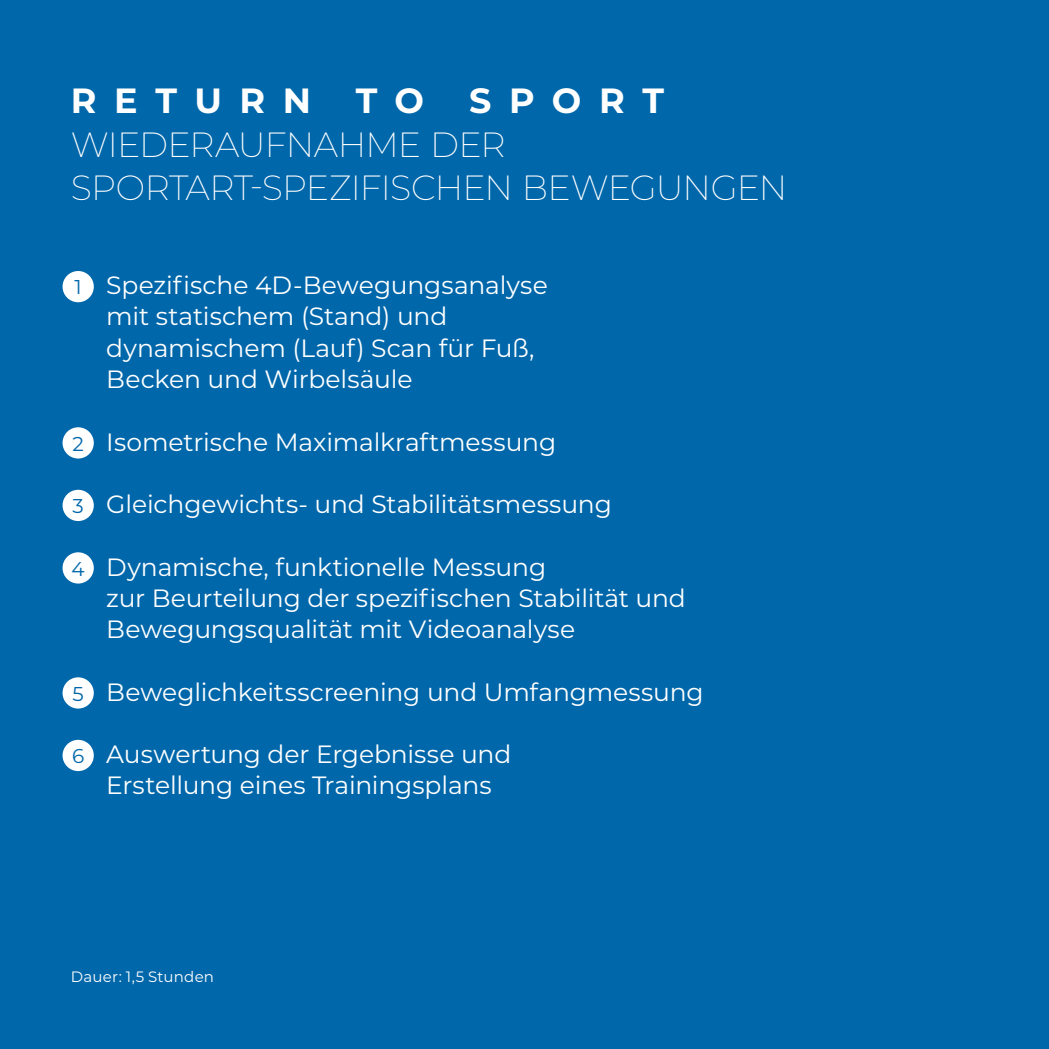
<style>
.page{position:relative;width:1049px;height:1049px;background:#0067aa}
.page>*{position:absolute;margin:0;border:0;box-sizing:border-box;transform-origin:0 0}
.t1{font:200 35px "Montserrat";letter-spacing:-.025em;color:#fff}
.t2{font:700 35px "Montserrat";letter-spacing:.5em;color:#fff}
.t3{font:25px "Montserrat";letter-spacing:-.005em;color:#fff}
.t4{font:20px "Montserrat";color:#0067aa}
.t5{font:15px "Montserrat";letter-spacing:.015em;color:#fff}
</style>
<div class="page">
<div style="left:63px;top:271px;width:31px;height:31px;background:#fff;border-radius:50%"></div>
<div style="left:63px;top:427px;width:31px;height:31px;background:#fff;border-radius:50%"></div>
<div style="left:63px;top:490px;width:31px;height:31px;background:#fff;border-radius:50%"></div>
<div style="left:63px;top:552px;width:31px;height:31px;background:#fff;border-radius:50%"></div>
<div style="left:63px;top:677px;width:31px;height:31px;background:#fff;border-radius:50%"></div>
<div style="left:63px;top:740px;width:31px;height:31px;background:#fff;border-radius:50%"></div>
<p class="t2" style="left:71px;top:75px;width:242px">RETURN</p>
<p class="t2" style="left:356px;top:75px;width:70px">T O</p>
<p class="t2" style="left:469px;top:75px;width:196px">SPORT</p>
<p class="t1" style="left:71px;top:121px;width:436px">WIEDERAUFNAHME DER</p>
<p class="t1" style="left:71px;top:164px;width:718px">SPORTART-SPEZIFISCHEN BEWEGUNGEN</p>
<p class="t4" style="left:75px;top:273px;width:9px">1</p>
<p class="t4" style="left:72px;top:430px;width:13px">2</p>
<p class="t4" style="left:73px;top:492px;width:13px">3</p>
<p class="t4" style="left:72px;top:555px;width:15px">4</p>
<p class="t4" style="left:73px;top:680px;width:13px">5</p>
<p class="t4" style="left:72px;top:742px;width:14px">6</p>
<p class="t3" style="left:106px;top:268px;width:443px">Spezifische 4D-Bewegungsanalyse</p>
<p class="t3" style="left:106px;top:299px;width:342px">mit statischem (Stand) und</p>
<p class="t3" style="left:106px;top:331px;width:430px">dynamischem (Lauf) Scan für Fuß,</p>
<p class="t3" style="left:106px;top:362px;width:308px">Becken und Wirbelsäule</p>
<p class="t3" style="left:106px;top:424px;width:451px">Isometrische Maximalkraftmessung</p>
<p class="t3" style="left:106px;top:487px;width:507px">Gleichgewichts- und Stabilitätsmessung</p>
<p class="t3" style="left:106px;top:549px;width:441px">Dynamische, funktionelle Messung</p>
<p class="t3" style="left:106px;top:581px;width:581px">zur Beurteilung der spezifischen Stabilität und</p>
<p class="t3" style="left:106px;top:612px;width:470px">Bewegungsqualität mit Videoanalyse</p>
<p class="t3" style="left:106px;top:674px;width:599px">Beweglichkeitsscreening und Umfangmessung</p>
<p class="t3" style="left:106px;top:737px;width:407px">Auswertung der Ergebnisse und</p>
<p class="t3" style="left:106px;top:768px;width:387px">Erstellung eines Trainingsplans</p>
<p class="t5" style="left:71px;top:966px;width:145px">Dauer: 1,5 Stunden</p>
</div>
